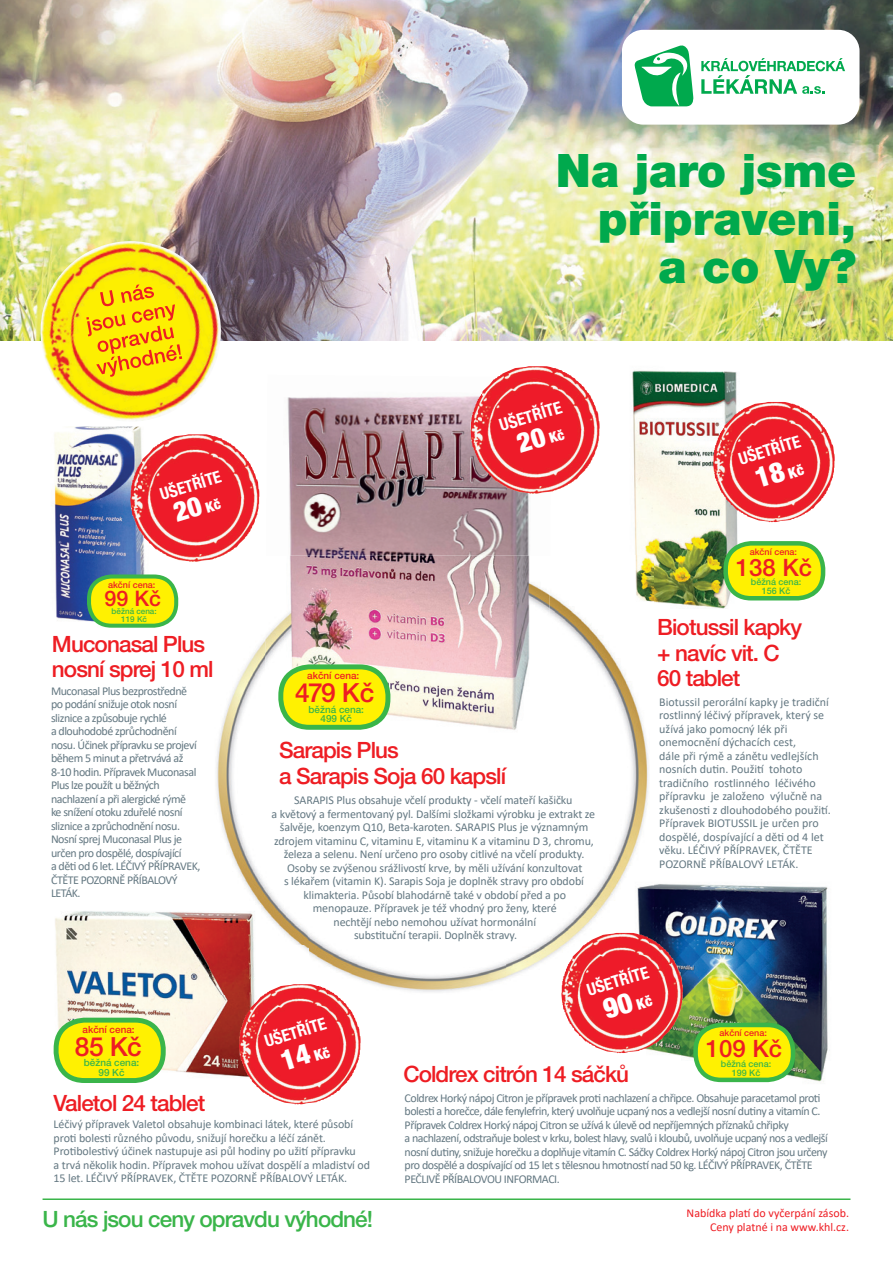
<style>
.page{position:relative;width:893px;height:1263px;background:#fff}
.page>*{position:absolute;margin:0;border:0;box-sizing:border-box;transform-origin:0 0}
.t1{font:900 46.2px/47.8px "Helvetica Neue LT Pro";color:#00a94d;text-align:right}
.t2{font:900 condensed 28.05px "Helvetica Neue LT Pro";color:#fff}
.t3{font:900 condensed 27px "Helvetica Neue LT Pro";color:#fff}
.t4{font:500 26.4px "Helvetica Neue LT Pro";letter-spacing:-.025em;color:#ee1d23}
.t5{font:500 24px "Helvetica Neue LT Pro";color:#ee1d23}
.t6{font:500 22.5px/25.5px "Helvetica Neue LT Pro";letter-spacing:-.04em;color:#ee1d23}
.t7{font:500 22.5px "Helvetica Neue LT Pro";letter-spacing:-.04em;color:#3ab54a}
.t8{font:500 21.45px "Helvetica Neue LT Pro";color:#ee1d23}
.t9{font:700 condensed 16.95px "Helvetica Neue LT Pro";color:#fff}
.t10{font:700 condensed 16.8px "Helvetica Neue LT Pro";color:#fff}
.t11{font:700 condensed 16.65px "Helvetica Neue LT Pro";color:#fff}
.t12{font:12px/13.5px "Calibri";letter-spacing:-.04em;color:#647882}
.t13{font:12px/13.5px "Calibri";letter-spacing:-.02em;color:#647882}
.t14{font:12px/13.5px "Calibri";color:#647882}
.t15{font:12px/14.4px "Calibri";color:#ee1d23;text-align:right}
.t16{font:500 9.9px/9.9px "Helvetica Neue LT Pro";color:#3ab54a;text-align:center}
.t17{font:500 9.9px "Helvetica Neue LT Pro";color:#ee1d23}
.t18{font:500 9px "Helvetica Neue LT Pro";color:#ee1d23}
.t19{font:500 9px/9px "Helvetica Neue LT Pro";color:#3ab54a;text-align:center}
.t20{font:500 8.1px/8.1px "Helvetica Neue LT Pro";color:#3ab54a;text-align:center}
.s1{font-size:14.4px}
.s2{font-size:14.85px}
</style>
<div class="page">
<img style="left:53px;top:432px;width:92px;height:191px">
<img style="left:216px;top:640px;width:92px;height:306px">
<img style="left:506px;top:592px;width:143px;height:387px">
<img style="left:308px;top:933px;width:198px;height:59px">
<img style="left:302px;top:946px;width:6px;height:5px">
<img style="left:287px;top:396px;width:243px;height:160px">
<img style="left:264px;top:556px;width:286px;height:186px">
<img style="left:0;top:0;width:893px;height:340px">
<div style="left:622px;top:30px;width:237px;height:95px;background:#fff;border-radius:21px"></div>
<svg style="left:634px;top:45px;width:60px;height:61px"></svg>
<svg style="left:701px;top:58px;width:144px;height:36px"></svg>
<img style="left:30px;top:241px;width:201px;height:191px">
<svg style="left:86px;top:284px;width:96px;height:93px;background:#f9c508"></svg>
<hr style="left:43px;top:1198px;width:807px;height:2px;background:#3ab54a">
<img style="left:130px;top:434px;width:129px;height:128px">
<div style="left:89px;top:576px;width:87px;height:50px;background:#fff101;border-radius:22px"></div>
<div style="left:87px;top:574px;width:91px;height:54px;border:4px solid #3ab54a;border-radius:22px"></div>
<img style="left:471px;top:366px;width:129px;height:128px">
<div style="left:281px;top:667px;width:107px;height:60px;background:#fff101;border-radius:28px"></div>
<div style="left:278px;top:664px;width:112px;height:66px;border:5px solid #3ab54a;border-radius:28px"></div>
<img style="left:53px;top:911px;width:186px;height:169px">
<img style="left:210px;top:906px;width:50px;height:88px">
<div style="left:56px;top:1020px;width:107px;height:60px;background:#fff101;border-radius:28px"></div>
<div style="left:54px;top:1018px;width:112px;height:65px;border:5px solid #3ab54a;border-radius:28px"></div>
<img style="left:239px;top:984px;width:122px;height:120px">
<img style="left:632px;top:370px;width:111px;height:239px">
<img style="left:625px;top:556px;width:28px;height:57px">
<div style="left:726px;top:543px;width:97px;height:55px;background:#fff101;border-radius:25px"></div>
<div style="left:723px;top:541px;width:102px;height:59px;border:4px solid #3ab54a;border-radius:25px"></div>
<img style="left:713px;top:402px;width:122px;height:120px">
<img style="left:653px;top:884px;width:175px;height:199px">
<img style="left:630px;top:877px;width:23px;height:56px">
<img style="left:561px;top:933px;width:122px;height:120px">
<div style="left:696px;top:1025px;width:97px;height:55px;background:#fff101;border-radius:25px"></div>
<div style="left:693px;top:1023px;width:102px;height:59px;border:4px solid #3ab54a;border-radius:25px"></div>
<h3 class="t11" style="left:158px;top:485px;width:65px;rotate:-17deg">UŠETŘÍTE</h3>
<h3 class="t3" style="left:169px;top:497px;width:48px;rotate:-17deg">20 <span class="s1">Kč</span></h3>
<h1 class="t1" style="left:556px;top:147px;width:302px">Na jaro jsme připraveni,<br>a co Vy?</h1>
<h3 class="t9" style="left:497px;top:416px;width:66px;rotate:-17deg">UŠETŘÍTE</h3>
<h3 class="t3" style="left:513px;top:428px;width:48px;rotate:-17deg">20 <span class="s1">Kč</span></h3>
<h3 class="t10" style="left:736px;top:449px;width:65px;rotate:-17deg">UŠETŘÍTE</h3>
<h2 class="t2" style="left:751px;top:462px;width:50px;rotate:-17deg">18 <span class="s2">Kč</span></h2>
<p class="t18" style="left:750px;top:546px;width:49px">akční cena:</p>
<h3 class="t5" style="left:736px;top:553px;width:78px">138 Kč</h3>
<p class="t19" style="left:751px;top:577px;width:52px">běžná cena:<br>156 Kč</p>
<p class="t18" style="left:108px;top:579px;width:49px">akční cena:</p>
<h3 class="t8" style="left:105px;top:586px;width:58px">99 Kč</h3>
<p class="t20" style="left:112px;top:607px;width:47px">běžná cena:<br>119 Kč</p>
<h3 class="t6" style="left:657px;top:614px;width:146px">Biotussil kapky + navíc vit. C<br>60 tablet</h3>
<h3 class="t6" style="left:52px;top:631px;width:163px">Muconasal Plus nosní sprej 10 ml</h3>
<p class="t12" style="left:51px;top:684px;width:151px">Muconasal Plus bezprostředně po podání snižuje otok nosní sliznice a způsobuje rychlé<br>a dlouhodobé zprůchodnění nosu. Účinek přípravku se projeví během 5 minut a přetrvává až<br>8-10 hodin. Přípravek Muconasal<br>Plus lze použít u běžných nachlazení a při alergické rýmě<br>ke snížení otoku zduřelé nosní sliznice a zprůchodnění nosu.<br>Nosní sprej Muconasal Plus je určen pro dospělé, dospívající<br>a děti od 6 let. LÉČIVÝ PŘÍPRAVEK,<br>ČTĚTE POZORNĚ PŘÍBALOVÝ<br>LETÁK.</p>
<p class="t14" style="left:659px;top:695px;width:173px">Biotussil perorální kapky je tradiční rostlinný léčivý přípravek, který se užívá jako pomocný lék při onemocnění dýchacích cest,<br>dále při rýmě a zánětu vedlejších nosních dutin. Použití tohoto tradičního rostlinného léčivého přípravku je založeno výlučně na zkušenosti z dlouhodobého použití.<br>Přípravek BIOTUSSIL je určen pro dospělé, dospívající a děti od 4 let věku. LÉČIVÝ PŘÍPRAVEK, ČTĚTE<br>POZORNĚ PŘÍBALOVÝ LETÁK.</p>
<p class="t17" style="left:307px;top:670px;width:54px">akční cena:</p>
<h3 class="t4" style="left:295px;top:677px;width:81px">479 Kč</h3>
<p class="t16" style="left:309px;top:704px;width:57px">běžná cena:<br>499 Kč</p>
<h3 class="t6" style="left:279px;top:737px;width:228px">Sarapis Plus<br>a Sarapis Soja 60 kapslí</h3>
<p class="t13" style="left:271px;top:793px;width:325px;text-align:center">SARAPIS Plus obsahuje včelí produkty - včelí mateří kašičku<br>a květový a fermentovaný pyl. Dalšími složkami výrobku je extrakt ze šalvěje, koenzym Q10, Beta-karoten. SARAPIS Plus je významným zdrojem vitaminu C, vitaminu E, vitaminu K a vitaminu D 3, chromu, železa a selenu. Není určeno pro osoby citlivé na včelí produkty.<br>Osoby se zvýšenou srážlivostí krve, by měli užívání konzultovat<br>s lékařem (vitamin K). Sarapis Soja je doplněk stravy pro období klimakteria. Působí blahodárně také v období před a po menopauze. Přípravek je též vhodný pro ženy, které<br>nechtějí nebo nemohou užívat hormonální<br>substituční terapii. Doplněk stravy.</p>
<p class="t17" style="left:83px;top:1023px;width:54px">akční cena:</p>
<h3 class="t10" style="left:262px;top:1032px;width:65px;rotate:-17deg">UŠETŘÍTE</h3>
<h2 class="t2" style="left:277px;top:1044px;width:50px;rotate:-17deg">14 <span class="s2">Kč</span></h2>
<h3 class="t4" style="left:75px;top:1030px;width:68px">85 Kč</h3>
<p class="t16" style="left:84px;top:1057px;width:57px">běžná cena:<br>99 Kč</p>
<h3 class="t6" style="left:54px;top:1090px;width:153px">Valetol 24 tablet</h3>
<p class="t13" style="left:54px;top:1117px;width:318px">Léčivý přípravek Valetol obsahuje kombinaci látek, které působí proti bolesti různého původu, snižují horečku a léčí zánět.<br>Protibolestivý účinek nastupuje asi půl hodiny po užití přípravku<br>a trvá několik hodin. Přípravek mohou užívat dospělí a mladiství od 15 let. LÉČIVÝ PŘÍPRAVEK, ČTĚTE POZORNĚ PŘÍBALOVÝ LETÁK.</p>
<h3 class="t10" style="left:584px;top:980px;width:65px;rotate:-17deg">UŠETŘÍTE</h3>
<h2 class="t2" style="left:599px;top:993px;width:50px;rotate:-17deg">90 <span class="s2">Kč</span></h2>
<p class="t18" style="left:720px;top:1028px;width:49px">akční cena:</p>
<h3 class="t5" style="left:706px;top:1034px;width:78px">109 Kč</h3>
<p class="t19" style="left:721px;top:1059px;width:52px">běžná cena:<br>199 Kč</p>
<h3 class="t6" style="left:403px;top:1061px;width:227px">Coldrex citrón 14 sáčků</h3>
<p class="t12" style="left:405px;top:1090px;width:425px">Coldrex Horký nápoj Citron je přípravek proti nachlazení a chřipce. Obsahuje paracetamol proti bolesti a horečce, dále fenylefrin, který uvolňuje ucpaný nos a vedlejší nosní dutiny a vitamín C.<br>Přípravek Coldrex Horký nápoj Citron se užívá k úlevě od nepříjemných příznaků chřipky<br>a nachlazení, odstraňuje bolest v krku, bolest hlavy, svalů i kloubů, uvolňuje ucpaný nos a vedlejší nosní dutiny, snižuje horečku a doplňuje vitamín C. Sáčky Coldrex Horký nápoj Citron jsou určeny pro dospělé a dospívající od 15 let s tělesnou hmotností nad 50 kg. LÉČIVÝ PŘÍPRAVEK, ČTĚTE PEČLIVĚ PŘÍBALOVOU INFORMACI.</p>
<h3 class="t7" style="left:43px;top:1205px;width:332px">U nás jsou ceny opravdu výhodné!</h3>
<p class="t15" style="left:687px;top:1205px;width:164px">Nabídka platí do vyčerpání zásob.<br>Ceny platné i na www.khl.cz.</p>
</div>
